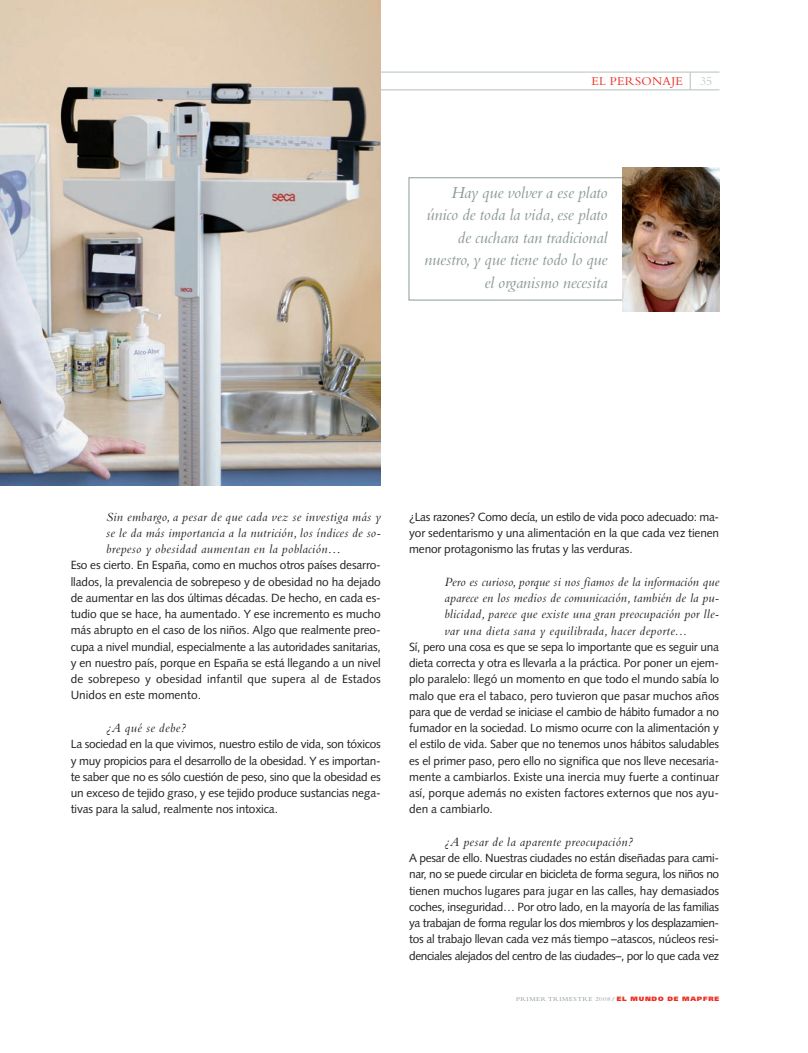
<style>
.page{position:relative;width:808px;height:1053px;background:#fff}
.page>*{position:absolute;margin:0;border:0;box-sizing:border-box;transform-origin:0 0}
.t1{font:italic 17.5px/22.5px "Bembo";letter-spacing:-.01em;color:#8b9b92;text-align:right}
.t2{font:italic 13.12px/16.2px "Bembo";letter-spacing:.03em;color:#231f20;text-align:justify}
.t3{font:12.5px "Bembo";letter-spacing:.025em;color:#ee2e22}
.t4{font:12.5px "Bembo";color:#c2cdc5}
.t5{font:11.88px/16.2px "Syntax";letter-spacing:-.01em;color:#231f20;text-align:justify}
.t6{font:6.25px "Bembo";letter-spacing:.075em;color:#8b9b92;scale:1.1 1}
.s1{font-weight:700}
.s2{font-family:"Frutiger";font-weight:900;color:#ee2e22}
</style>
<div class="page">
<div style="left:409px;top:177px;width:274px;height:123px;border:1px solid #8b9b92"></div>
<hr style="left:71px;top:71px;width:648px;height:2px;background:#c2cdc5">
<hr style="left:71px;top:89px;width:648px;height:1px;background:#c2cdc5">
<svg style="left:690px;top:73px;width:1px;height:16px"></svg>
<img style="left:0;top:0;width:381px;height:485px">
<img style="left:622px;top:167px;width:97px;height:145px">
<p class="t3" style="left:591px;top:76px;width:93px">EL PERSONAJE</p>
<p class="t4" style="left:700px;top:76px;width:14px">35</p>
<p class="t1" style="left:424px;top:183px;width:185px">Hay que volver a ese plato único de toda la vida,ese plato de cuchara tan tradicional nuestro,y que tiene todo lo que el organismo necesita</p>
<p class="t2" style="left:106px;top:509px;width:276px">Sin embargo, a pesar de que cada vez se investiga más y se le da más importancia a la nutrición, los índices de so&shy;brepeso y obesidad aumentan en la población…</p>
<p class="t5" style="left:71px;top:558px;width:312px">Eso es cierto. En España, como en muchos otros países desarro&shy;llados, la prevalencia de sobrepeso y de obesidad no ha dejado de aumentar en las dos últimas décadas. De hecho, en cada es&shy;tudio que se hace, ha aumentado. Y ese incremento es mucho más abrupto en el caso de los niños. Algo que realmente preo&shy;cupa a nivel mundial, especialmente a las autoridades sanitarias, y en nuestro país, porque en España se está llegando a un nivel de sobrepeso y obesidad infantil que supera al de Estados Unidos en este momento.</p>
<p class="t2" style="left:106px;top:721px;width:81px">¿A qué se debe?</p>
<p class="t5" style="left:71px;top:737px;width:312px">La sociedad en la que vivimos, nuestro estilo de vida, son tóxicos y muy propicios para el desarrollo de la obesidad. Y es importan&shy;te saber que no es sólo cuestión de peso, sino que la obesidad es un exceso de tejido graso, y ese tejido produce sustancias nega&shy;tivas para la salud, realmente nos intoxica.</p>
<p class="t5" style="left:409px;top:509px;width:312px">¿Las razones? Como decía, un estilo de vida poco adecuado: ma&shy;yor sedentarismo y una alimentación en la que cada vez tienen menor protagonismo las frutas y las verduras.</p>
<p class="t2" style="left:444px;top:575px;width:276px">Pero es curioso, porque si nos fiamos de la información que aparece en los medios de comunicación, también de la pu&shy;blicidad, parece que existe una gran preocupación por lle&shy;var una dieta sana y equilibrada, hacer deporte...</p>
<p class="t5" style="left:409px;top:639px;width:312px">Sí, pero una cosa es que se sepa lo importante que es seguir una dieta correcta y otra es llevarla a la práctica. Por poner un ejem&shy;plo paralelo: llegó un momento en que todo el mundo sabía lo malo que era el tabaco, pero tuvieron que pasar muchos años para que de verdad se iniciase el cambio de hábito fumador a no fumador en la sociedad. Lo mismo ocurre con la alimentación y el estilo de vida. Saber que no tenemos unos hábitos saludables es el primer paso, pero ello no significa que nos lleve necesaria&shy;mente a cambiarlos. Existe una inercia muy fuerte a continuar así, porque además no existen factores externos que nos ayu&shy;den a cambiarlo.</p>
<p class="t2" style="left:444px;top:835px;width:190px">¿A pesar de la aparente preocupación?</p>
<p class="t5" style="left:409px;top:850px;width:312px">A pesar de ello. Nuestras ciudades no están diseñadas para cami&shy;nar, no se puede circular en bicicleta de forma segura, los niños no tienen muchos lugares para jugar en las calles, hay demasiados coches, inseguridad… Por otro lado, en la mayoría de las familias ya trabajan de forma regular los dos miembros y los desplazamien&shy;tos al trabajo llevan cada vez más tiempo –atascos, núcleos resi&shy;denciales alejados del centro de las ciudades–, por lo que cada vez</p>
<p class="t6" style="left:516px;top:996px;width:186px">PRIMER TRIMESTRE 2008<span class="s1">/</span> <span class="s2">EL MUNDO DE MAPFRE</span></p>
</div>
